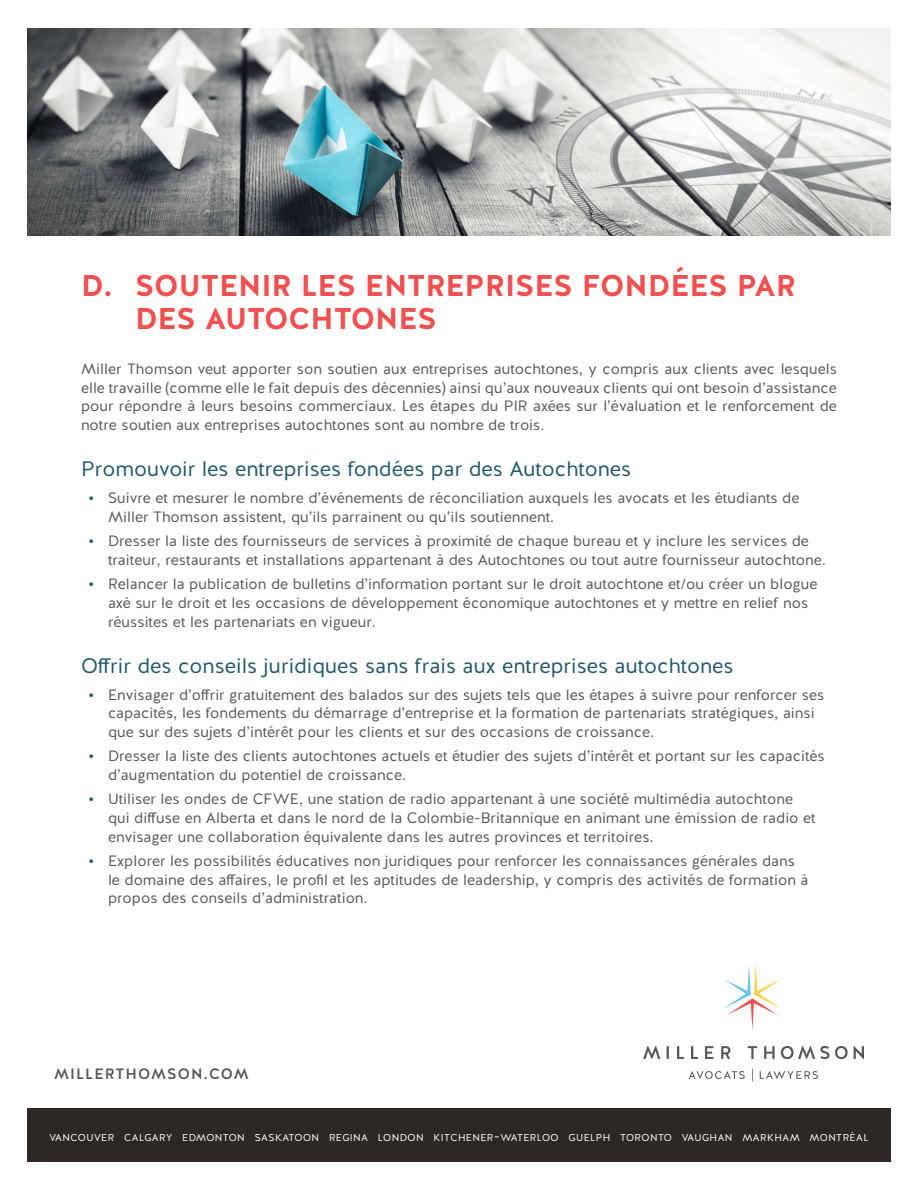
<style>
.page{position:relative;width:918px;height:1188px;background:#fff}
.page>*{position:absolute;margin:0;border:0;box-sizing:border-box;transform-origin:0 0}
.t1{font:700 30px/33px "Halis R";color:#f05150}
.section_headers{font:21px "Halis R";color:#245968}
.bullet{font:15px/18.8px "Halis R";color:#57585a}
.t2{font:500 15px "Halis R";letter-spacing:.07em;color:#57585a}
.t3{font:10.05px "Halis R";letter-spacing:.045em;color:#fff}
.s1{font-size:16.5px;color:#245968}
.s2{font-size:14.25px}
</style>
<div class="page">
<div style="left:27px;top:1108px;width:864px;height:54px;background:#2d2824"></div>
<svg style="left:667px;top:1046px;width:2px;height:13px"></svg>
<svg style="left:643px;top:1046px;width:17px;height:13px"></svg>
<svg style="left:677px;top:1046px;width:7px;height:13px"></svg>
<svg style="left:691px;top:1046px;width:7px;height:13px"></svg>
<svg style="left:705px;top:1046px;width:8px;height:13px"></svg>
<svg style="left:721px;top:1046px;width:10px;height:13px"></svg>
<svg style="left:748px;top:1046px;width:9px;height:13px"></svg>
<svg style="left:764px;top:1046px;width:11px;height:13px"></svg>
<svg style="left:781px;top:1046px;width:67px;height:13px"></svg>
<svg style="left:854px;top:1046px;width:10px;height:13px"></svg>
<svg style="left:724px;top:964px;width:57px;height:66px"></svg>
<svg style="left:760px;top:1071px;width:58px;height:8px"></svg>
<svg style="left:752px;top:1069px;width:1px;height:12px"></svg>
<svg style="left:689px;top:1071px;width:56px;height:8px"></svg>
<img style="left:27px;top:28px;width:864px;height:207px">
<h1 class="t1" style="left:135px;top:270px;width:663px;text-indent:-54px">D. SOUTENIR LES ENTREPRISES FONDÉES PAR<br>DES AUTOCHTONES</h1>
<p class="bullet" style="left:81px;top:360px;width:758px;text-align:justify">Miller Thomson veut apporter son soutien aux entreprises autochtones, y compris aux clients avec lesquels elle travaille (comme elle le fait depuis des décennies) ainsi qu’aux nouveaux clients qui ont besoin d’assistance pour répondre à leurs besoins commerciaux. Les étapes du PIR axées sur l’évaluation et le renforcement de notre soutien aux entreprises autochtones sont au nombre de trois.</p>
<h2 class="section_headers" style="left:81px;top:456px;width:552px">Promouvoir les entreprises fondées par des Autochtones</h2>
<p class="bullet" style="left:108px;top:489px;width:693px;text-indent:-20px"><span class="s1">•</span> Suivre et mesurer le nombre d’événements de réconciliation auxquels les avocats et les étudiants de<br>Miller Thomson assistent, qu’ils parrainent ou qu’ils soutiennent.</p>
<p class="bullet" style="left:108px;top:532px;width:720px;text-indent:-20px"><span class="s1">•</span> Dresser la liste des fournisseurs de services à proximité de chaque bureau et y inclure les services de traiteur, restaurants et installations appartenant à des Autochtones ou tout autre fournisseur autochtone.</p>
<p class="bullet" style="left:108px;top:575px;width:711px;text-indent:-20px"><span class="s1">•</span> Relancer la publication de bulletins d’information portant sur le droit autochtone et/ou créer un blogue axé sur le droit et les occasions de développement économique autochtones et y mettre en relief nos réussites et les partenariats en vigueur.</p>
<h2 class="section_headers" style="left:81px;top:652px;width:654px">Offrir des conseils juridiques sans frais aux entreprises autochtones</h2>
<p class="bullet" style="left:108px;top:685px;width:718px;text-indent:-20px"><span class="s1">•</span> Envisager d’offrir gratuitement des balados sur des sujets tels que les étapes à suivre pour renforcer ses capacités, les fondements du démarrage d’entreprise et la formation de partenariats stratégiques, ainsi que sur des sujets d’intérêt pour les clients et sur des occasions de croissance.</p>
<p class="bullet" style="left:108px;top:747px;width:718px;text-indent:-20px"><span class="s1">•</span> Dresser la liste des clients autochtones actuels et étudier des sujets d’intérêt et portant sur les capacités d’augmentation du potentiel de croissance.</p>
<p class="bullet" style="left:108px;top:790px;width:709px;text-indent:-20px"><span class="s1">•</span> Utiliser les ondes de CFWE, une station de radio appartenant à une société multimédia autochtone qui diffuse en Alberta et dans le nord de la Colombie-Britannique en animant une émission de radio et envisager une collaboration équivalente dans les autres provinces et territoires.</p>
<p class="bullet" style="left:108px;top:852px;width:702px;text-indent:-20px"><span class="s1">•</span> Explorer les possibilités éducatives non juridiques pour renforcer les connaissances générales dans le domaine des affaires, le profil et les aptitudes de leadership, y compris des activités de formation à propos des conseils d’administration.</p>
<p class="t2" style="left:54px;top:1064px;width:196px">MILLERTHOMSON.COM</p>
<p class="t3" style="left:49px;top:1131px;width:821px">VANCOUVER CALGARY EDMONTON SASKATOON REGINA LONDON KITCHENER<span class="s2">-</span>WATERLOO GUELPH TORONTO VAUGHAN MARKHAM MONTRÉAL</p>
</div>
